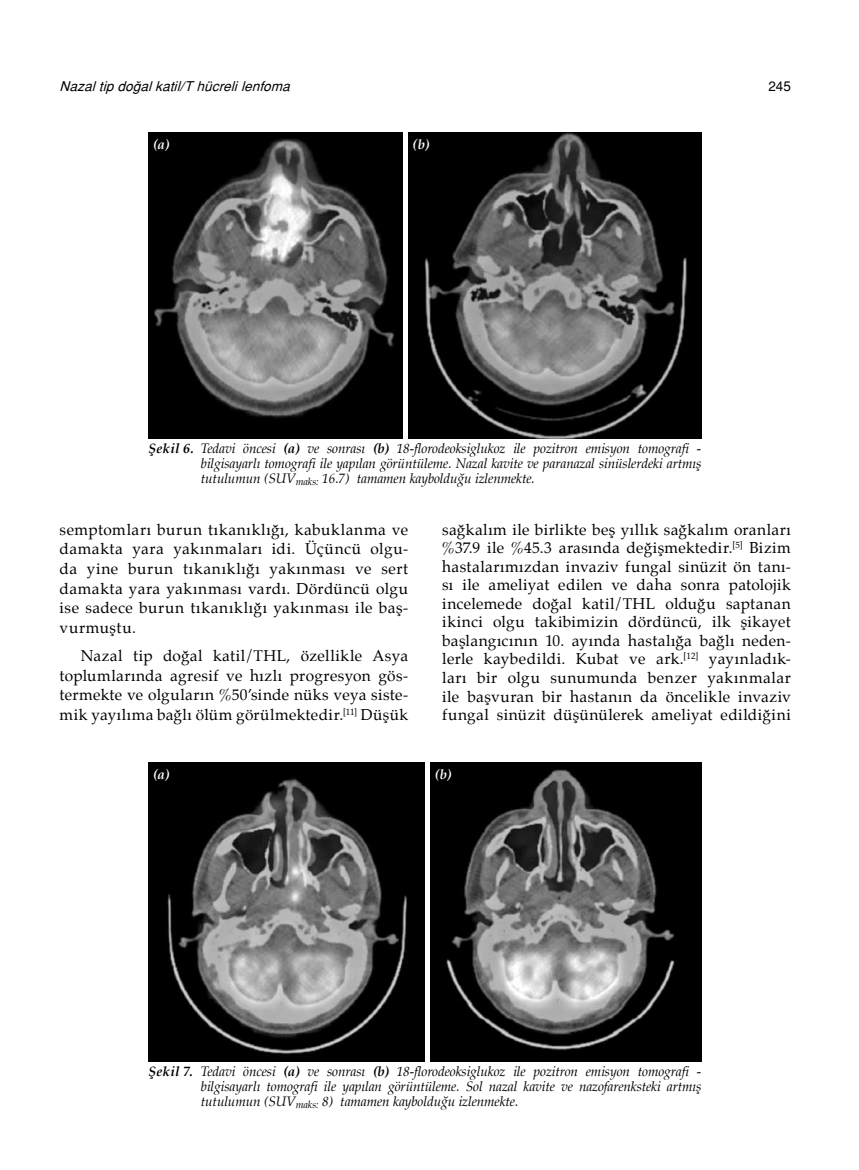
<style>
.page{position:relative;width:859px;height:1170px;background:#fff}
.page>*{position:absolute;margin:0;border:0;box-sizing:border-box;transform-origin:0 0}
.t1{font:15.45px/18.6px "Palatino";letter-spacing:.03em;color:#000;text-align:justify}
.t2{font:italic 13.5px/15px "Palatino";letter-spacing:-.01em;color:#000;text-align:justify}
.t3{font:italic 13.5px "Helvetica Normal Tr";color:#000}
.t4{font:italic 700 13.5px "Palatino";color:#fff}
.t5{font:13.5px "Helvetica Normal Tr";color:#000}
.s1{font-weight:700}
</style>
<div class="page">
<img style="left:149px;top:133px;width:552px;height:305px">
<div style="left:403px;top:132px;width:5px;height:308px;background:#fff"></div>
<img style="left:149px;top:762px;width:552px;height:299px">
<div style="left:425px;top:762px;width:5px;height:300px;background:#fff"></div>
<p class="t3" style="left:60px;top:78px;width:236px">Nazaltipdoğalkatil/T hücrelilenfoma</p>
<p class="t5" style="left:768px;top:78px;width:24px">245</p>
<p class="t4" style="left:153px;top:136px;width:18px">(a)</p>
<p class="t4" style="left:412px;top:136px;width:18px">(b)</p>
<p class="t2" style="left:201px;top:442px;width:502px;text-indent:-52px"><span class="s1">Şekil 6.</span> Tedavi öncesi <span class="s1">(a)</span> ve sonrası <span class="s1">(b)</span> 18-florodeoksiglukoz ile pozitron emisyon tomografi - bilgisayarlı tomografi ile yapılan görüntüleme. Nazal kavite ve paranazal sinüslerdeki artmış tutulumun (SUV<sub>maks:</sub> 16.7) tamamen kaybolduğu izlenmekte.</p>
<p class="t1" style="left:60px;top:520px;width:350px;line-height:19.6px">semptomları burun tıkanıklığı, kabuklanma ve damakta yara yakınmaları idi. Üçüncü olgu&shy;da yine burun tıkanıklığı yakınması ve sert damakta yara yakınması vardı. Dördüncü olgu ise sadece burun tıkanıklığı yakınması ile baş&shy;vurmuştu.</p>
<p class="t1" style="left:60px;top:647px;width:350px;line-height:19.6px;text-indent:21px">Nazal tip doğal katil/THL, özellikle Asya toplumlarında agresif ve hızlı progresyon gös&shy;termekte ve olguların %50’sinde nüks veya siste&shy;mik yayılıma bağlı ölüm görülmektedir.<sup>[11]</sup> Düşük</p>
<p class="t1" style="left:442px;top:521px;width:350px">sağkalım ile birlikte beş yıllık sağkalım oranları %37.9 ile %45.3 arasında değişmektedir.<sup>[5]</sup> Bizim hastalarımızdan invaziv fungal sinüzit ön tanı&shy;sı ile ameliyat edilen ve daha sonra patolojik incelemede doğal katil/THL olduğu saptanan ikinci olgu takibimizin dördüncü, ilk şikayet başlangıcının 10. ayında hastalığa bağlı neden&shy;lerle kaybedildi. Kubat ve ark.<sup>[12]</sup> yayınladık&shy;ları bir olgu sunumunda benzer yakınmalar ile başvuran bir hastanın da öncelikle invaziv fungal sinüzit düşünülerek ameliyat edildiğini</p>
<p class="t4" style="left:153px;top:765px;width:18px">(a)</p>
<p class="t4" style="left:435px;top:765px;width:18px">(b)</p>
<p class="t2" style="left:201px;top:1065px;width:502px;text-indent:-52px"><span class="s1">Şekil 7.</span> Tedavi öncesi <span class="s1">(a)</span> ve sonrası <span class="s1">(b)</span> 18-florodeoksiglukoz ile pozitron emisyon tomografi - bilgisayarlı tomografi ile yapılan görüntüleme. Sol nazal kavite ve nazofarenksteki artmış tutulumun (SUV<sub>maks:</sub> 8) tamamen kaybolduğu izlenmekte.</p>
</div>
